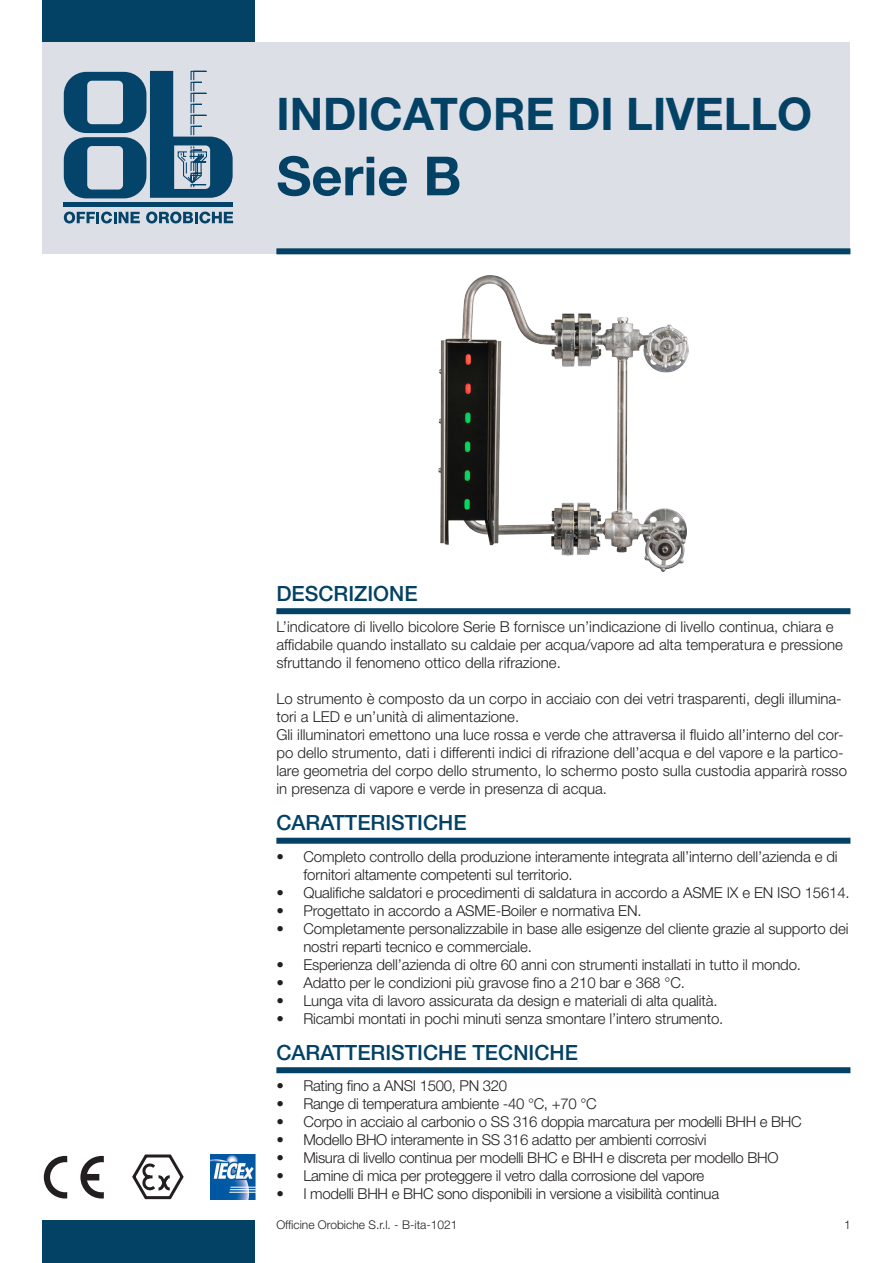
<style>
.page{position:relative;width:893px;height:1263px;background:#fff}
.page>*{position:absolute;margin:0;border:0;box-sizing:border-box;transform-origin:0 0}
.t1{font:700 54px "Helvetica Neue LT Pro";color:#034165}
.t2{font:700 45px "Helvetica Neue LT Pro";color:#034165}
.t3{font:500 21px "Helvetica Neue LT Pro";color:#034165}
.t4{font:300 15px/18px "Helvetica Neue LT Pro";letter-spacing:-.01em;color:#231f20}
.t5{font:300 12px "Helvetica Neue LT Pro";color:#231f20}
</style>
<div class="page">
<div style="left:43px;top:0;width:212px;height:43px;background:#034165"></div>
<div style="left:43px;top:43px;width:807px;height:211px;background:#dddfe7"></div>
<div style="left:276px;top:248px;width:574px;height:6px;background:#034165"></div>
<div style="left:43px;top:1220px;width:211px;height:43px;background:#034165"></div>
<svg style="left:64px;top:212px;width:76px;height:11px"></svg>
<svg style="left:146px;top:212px;width:87px;height:11px"></svg>
<svg style="left:64px;top:70px;width:169px;height:128px"></svg>
<div style="left:64px;top:202px;width:169px;height:5px;background:#05446a"></div>
<div style="left:276px;top:608px;width:574px;height:6px;background:#034165"></div>
<div style="left:276px;top:838px;width:574px;height:6px;background:#034165"></div>
<div style="left:276px;top:1067px;width:574px;height:6px;background:#034165"></div>
<svg style="left:44px;top:1156px;width:23px;height:42px"></svg>
<svg style="left:80px;top:1156px;width:24px;height:42px"></svg>
<svg style="left:132px;top:1154px;width:52px;height:45px"></svg>
<img style="left:210px;top:1154px;width:45px;height:45px">
<img style="left:438px;top:276px;width:251px;height:295px">
<p class="t2" style="left:276px;top:86px;width:537px">INDICATORE DI LIVELLO</p>
<p class="t1" style="left:276px;top:142px;width:187px">Serie B</p>
<p class="t3" style="left:276px;top:581px;width:143px">DESCRIZIONE</p>
<p class="t4" style="left:276px;top:617px;width:568px">L’indicatore di livello bicolore Serie B fornisce un’indicazione di livello continua, chiara e affidabile quando installato su caldaie per acqua/vapore ad alta temperatura e pressione sfruttando il fenomeno ottico della rifrazione.</p>
<p class="t4" style="left:276px;top:689px;width:567px">Lo strumento è composto da un corpo in acciaio con dei vetri trasparenti, degli illumina&shy;tori a LED e un’unità di alimentazione.</p>
<p class="t4" style="left:276px;top:725px;width:572px">Gli illuminatori emettono una luce rossa e verde che attraversa il fluido all’interno del cor&shy;po dello strumento, dati i differenti indici di rifrazione dell’acqua e del vapore e la partico&shy;lare geometria del corpo dello strumento, lo schermo posto sulla custodia apparirà rosso in presenza di vapore e verde in presenza di acqua.</p>
<p class="t3" style="left:276px;top:810px;width:192px">CARATTERISTICHE</p>
<p class="t4" style="left:303px;top:847px;width:536px;text-indent:-27px">• Completo controllo della produzione interamente integrata all’interno dell’azienda e di fornitori altamente competenti sul territorio.</p>
<p class="t4" style="left:276px;top:883px;width:575px">• Qualifiche saldatori e procedimenti di saldatura in accordo a ASME IX e EN ISO 15614.</p>
<p class="t4" style="left:276px;top:901px;width:367px">• Progettato in accordo a ASME-Boiler e normativa EN.</p>
<p class="t4" style="left:303px;top:919px;width:547px;text-indent:-27px">• Completamente personalizzabile in base alle esigenze del cliente grazie al supporto dei nostri reparti tecnico e commerciale.</p>
<p class="t4" style="left:276px;top:955px;width:526px">• Esperienza dell’azienda di oltre 60 anni con strumenti installati in tutto il mondo.</p>
<p class="t4" style="left:276px;top:973px;width:410px">• Adatto per le condizioni più gravose fino a 210 bar e 368 °C.</p>
<p class="t4" style="left:276px;top:991px;width:443px">• Lunga vita di lavoro assicurata da design e materiali di alta qualità.</p>
<p class="t4" style="left:276px;top:1009px;width:449px">• Ricambi montati in pochi minuti senza smontare l’intero strumento.</p>
<p class="t3" style="left:276px;top:1040px;width:303px">CARATTERISTICHE TECNICHE</p>
<p class="t4" style="left:276px;top:1076px;width:232px">• Rating fino a ANSI 1500, PN 320</p>
<p class="t4" style="left:276px;top:1094px;width:322px">• Range di temperatura ambiente -40 °C, +70 °C</p>
<p class="t4" style="left:276px;top:1112px;width:527px">• Corpo in acciaio al carbonio o SS 316 doppia marcatura per modelli BHH e BHC</p>
<p class="t4" style="left:276px;top:1130px;width:432px">• Modello BHO interamente in SS 316 adatto per ambienti corrosivi</p>
<p class="t4" style="left:276px;top:1148px;width:504px">• Misura di livello continua per modelli BHC e BHH e discreta per modello BHO</p>
<p class="t4" style="left:276px;top:1166px;width:429px">• Lamine di mica per proteggere il vetro dalla corrosione del vapore</p>
<p class="t4" style="left:276px;top:1184px;width:444px">• I modelli BHH e BHC sono disponibili in versione a visibilità continua</p>
<p class="t5" style="left:276px;top:1217px;width:183px">Officine Orobiche S.r.l. - B-ita-1021</p>
<p class="t5" style="left:844px;top:1217px;width:8px">1</p>
</div>
